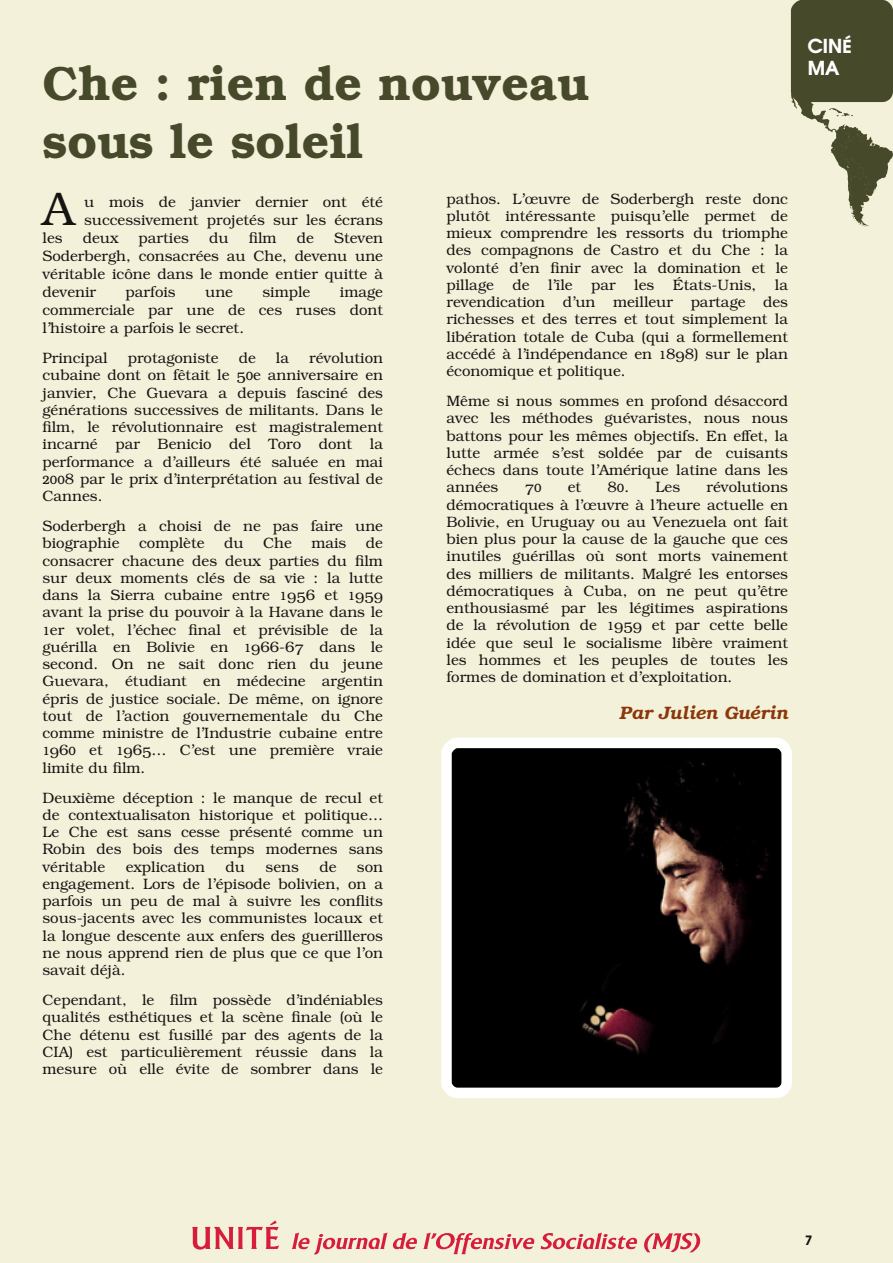
<style>
.page{position:relative;width:893px;height:1263px;background:#f4f1da}
.page>*{position:absolute;margin:0;border:0;box-sizing:border-box;transform-origin:0 0}
.t1{font:700 48px/57.6px "Kerkis";color:#464a2b}
.t2{font:47.25px "Kerkis";color:#161413}
.t3{font:700 27px/21.6px "Kerkis Sans";color:#fff}
.t4{font:italic 700 18px "Kerkis";color:#8b370a}
.t5{font:700 18px "Kerkis Sans";color:#161413}
.t6{font:15px/17.2px "Kerkis";color:#161413;text-align:justify}
</style>
<div class="page">
<svg style="left:192px;top:1220px;width:87px;height:29px"></svg>
<svg style="left:292px;top:1232px;width:125px;height:22px"></svg>
<svg style="left:423px;top:1232px;width:112px;height:22px"></svg>
<svg style="left:541px;top:1232px;width:160px;height:20px"></svg>
<svg style="left:791px;top:0;width:102px;height:227px"></svg>
<svg style="left:441px;top:737px;width:351px;height:361px;background:#272423"></svg>
<h1 class="t1" style="left:43px;top:55px;width:548px">Che : rien de nouveau sous le soleil</h1>
<h2 class="t2" style="left:43px;top:181px;width:33px">A</h2>
<p class="t6" style="left:84px;top:193px;width:301px;line-height:18px">u mois de janvier dernier ont été successivement projetés sur les écrans</p>
<p class="t6" style="left:43px;top:229px;width:22px">les</p>
<p class="t6" style="left:83px;top:229px;width:37px">deux</p>
<p class="t6" style="left:139px;top:229px;width:52px">parties</p>
<p class="t6" style="left:209px;top:229px;width:21px">du</p>
<p class="t6" style="left:249px;top:229px;width:29px">film</p>
<p class="t6" style="left:297px;top:229px;width:19px">de</p>
<p class="t6" style="left:43px;top:229px;width:342px;line-height:18px;text-indent:292px">Steven Soderbergh, consacrées au Che, devenu une véritable icône dans le monde entier quitte à devenir</p>
<p class="t6" style="left:126px;top:283px;width:52px">parfois</p>
<p class="t6" style="left:205px;top:283px;width:29px">une</p>
<p class="t6" style="left:262px;top:283px;width:49px">simple</p>
<p class="t6" style="left:43px;top:283px;width:342px;line-height:18px;text-indent:297px">image commerciale par une de ces ruses dont l’histoire a parfois le secret.</p>
<p class="t6" style="left:43px;top:349px;width:67px">Principal</p>
<p class="t6" style="left:128px;top:349px;width:92px">protagoniste</p>
<p class="t6" style="left:239px;top:349px;width:19px">de</p>
<p class="t6" style="left:276px;top:349px;width:15px">la</p>
<p class="t6" style="left:43px;top:349px;width:342px;text-indent:267px">révolution cubaine dont on fêtait le 50e anniversaire en janvier, Che Guevara a depuis fasciné des générations successives de militants. Dans le film, le révolutionnaire est magistralement incarné par Benicio del Toro dont la performance a d’ailleurs été saluée en mai 2008 par le prix d’interprétation au festival de Cannes.</p>
<p class="t6" style="left:43px;top:517px;width:342px">Soderbergh a choisi de ne pas faire une biographie</p>
<p class="t6" style="left:43px;top:534px;width:342px;text-indent:323px">de consacrer chacune des deux parties du film sur deux moments clés de sa vie : la lutte dans la Sierra cubaine entre 1956 et 1959 avant la prise du pouvoir à la Havane dans le 1er volet, l’échec final et prévisible de la guérilla en Bolivie en 1966-67 dans le second. On ne sait donc rien du jeune Guevara, étudiant en médecine argentin épris de justice sociale. De même, on ignore tout de l’action gouvernementale du Che comme ministre de l’Industrie cubaine entre 1960 et 1965… C’est une première vraie limite du film.</p>
<p class="t6" style="left:43px;top:789px;width:342px">Deuxième déception : le manque de recul et de contextualisaton historique et politique… Le Che est sans cesse présenté comme un Robin des bois des temps modernes sans véritable</p>
<p class="t6" style="left:139px;top:534px;width:67px">complète</p>
<p class="t6" style="left:224px;top:534px;width:21px">du</p>
<p class="t6" style="left:263px;top:534px;width:30px">Che</p>
<p class="t6" style="left:311px;top:534px;width:37px">mais</p>
<p class="t6" style="left:126px;top:858px;width:81px">explication</p>
<p class="t6" style="left:226px;top:858px;width:21px">du</p>
<p class="t6" style="left:266px;top:858px;width:35px">sens</p>
<p class="t6" style="left:319px;top:858px;width:19px">de</p>
<p class="t6" style="left:43px;top:858px;width:342px;text-indent:314px">son engagement. Lors de l’épisode bolivien, on a parfois un peu de mal à suivre les conflits sous-jacents avec les communistes locaux et la longue descente aux enfers des guerillleros ne nous apprend rien de plus que ce que l’on savait déjà.</p>
<p class="t6" style="left:43px;top:991px;width:342px">Cependant, le film possède d’indéniables qualités esthétiques et la scène finale (où le Che détenu est fusillé par des agents de la CIA) est particulièrement réussie dans la mesure où elle évite de sombrer dans le</p>
<p class="t6" style="left:446px;top:190px;width:343px">pathos. L’œuvre de Soderbergh reste donc plutôt intéressante puisqu’elle permet de mieux comprendre les ressorts du triomphe des compagnons de Castro et du Che : la volonté d’en finir avec la domination et le pillage de l’île par les États-Unis, la revendication d’un meilleur partage des richesses et des terres et tout simplement la libération totale de Cuba (qui a formellement accédé à l’indépendance en 1898) sur le plan économique et politique.</p>
<p class="t6" style="left:446px;top:392px;width:343px">Même si nous sommes en profond désaccord avec les méthodes guévaristes, nous nous battons pour les mêmes objectifs. En effet, la lutte armée s’est soldée par de cuisants échecs dans toute l’Amérique latine dans les années</p>
<p class="t6" style="left:446px;top:479px;width:343px;text-indent:260px">révolutions démocratiques à l’œuvre à l’heure actuelle en Bolivie, en Uruguay ou au Venezuela ont fait bien plus pour la cause de la gauche que ces inutiles guérillas où sont morts vainement des milliers de militants. Malgré les entorses démocratiques à Cuba, on ne peut qu’être enthousiasmé par les légitimes aspirations de la révolution de 1959 et par cette belle idée que seul le socialisme libère vraiment les hommes et les peuples de toutes les formes de domination et d’exploitation.</p>
<p class="t4" style="left:620px;top:702px;width:170px">Par Julien Guérin</p>
<p class="t6" style="left:525px;top:479px;width:18px">70</p>
<p class="t6" style="left:568px;top:479px;width:15px">et</p>
<p class="t6" style="left:608px;top:479px;width:74px">80. Les</p>
<h3 class="t3" style="left:808px;top:35px;width:45px">CINÉ<br>MA</h3>
<p class="t5" style="left:805px;top:1231px;width:9px">7</p>
</div>
